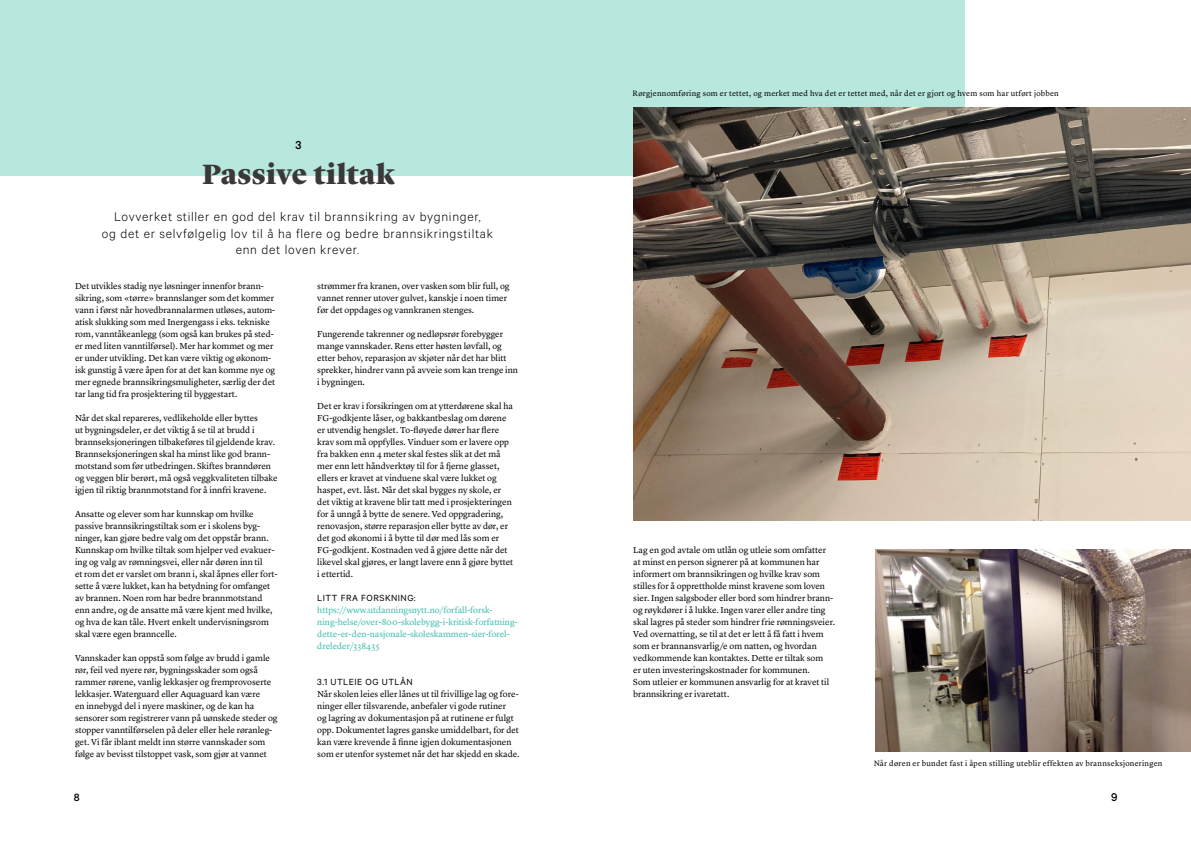
<style>
.page{position:relative;width:1191px;height:842px;background:#fff}
.page>*{position:absolute;margin:0;border:0;box-sizing:border-box;transform-origin:0 0}
.t1{font:900 29px "Lyon Display";letter-spacing:.015em;color:#3b3838}
.t2{font:300 14px/16.8px "Calibre";letter-spacing:.05em;color:#000;text-align:center}
.t3{font:500 13px "Calibre";color:#000}
.t4{font:500 12.7px "Calibre";color:#000}
.t5{font:500 12px "Calibre";color:#000}
.t6{font:10px "Calibre";letter-spacing:.05em;color:#000}
.t7{font:9px/12px "Lyon Text";color:#000}
.t8{font:9px/12px "Lyon Text";color:#3ebdab}
.t9{font:8px "Lyon Text";letter-spacing:.03em;color:#000}
</style>
<div class="page">
<div style="left:0;top:0;width:964px;height:175px;background:#b7e7dd"></div>
<img style="left:633px;top:107px;width:558px;height:414px">
<img style="left:875px;top:549px;width:316px;height:203px">
<h3 class="t3" style="left:296px;top:138px;width:8px">3</h3>
<h1 class="t1" style="left:202px;top:153px;width:194px">Passive tiltak</h1>
<h2 class="t2" style="left:102px;top:207px;width:392px">Lovverket stiller en god del krav til brannsikring av bygninger,<br>og det er selvfølgelig lov til å ha flere og bedre brannsikringstiltak enn det loven krever.</h2>
<p class="t7" style="left:75px;top:279px;width:202px">Det utvikles stadig nye løsninger innenfor brann&shy;sikring, som «tørre» brannslanger som det kommer vann i først når hovedbrannalarmen utløses, autom&shy;atisk slukking som med Inergengass i eks. tekniske rom, vanntåkeanlegg (som også kan brukes på sted&shy;er med liten vanntilførsel). Mer har kommet og mer er under utvikling. Det kan være viktig og økonom&shy;isk gunstig å være åpen for at det kan komme nye og mer egnede brannsikringsmuligheter, særlig der det tar lang tid fra prosjektering til byggestart.</p>
<p class="t7" style="left:75px;top:411px;width:204px">Når det skal repareres, vedlikeholde eller byttes<br>ut bygningsdeler, er det viktig å se til at brudd i brannseksjoneringen tilbakeføres til gjeldende krav.<br>Brannseksjoneringen skal ha minst like god brann&shy;motstand som før utbedringen. Skiftes branndøren og veggen blir berørt, må også veggkvaliteten tilbake igjen til riktig brannmotstand for å innfri kravene.</p>
<p class="t7" style="left:75px;top:507px;width:204px">Ansatte og elever som har kunnskap om hvilke passive brannsikringstiltak som er i skolens byg&shy;ninger, kan gjøre bedre valg om det oppstår brann.<br>Kunnskap om hvilke tiltak som hjelper ved evakuer&shy;ing og valg av rømningsvei, eller når døren inn til<br>et rom det er varslet om brann i, skal åpnes eller fort&shy;sette å være lukket, kan ha betydning for omfanget av brannen. Noen rom har bedre brannmotstand enn andre, og de ansatte må være kjent med hvilke, og hva de kan tåle. Hvert enkelt undervisningsrom skal være egen branncelle.</p>
<p class="t7" style="left:75px;top:651px;width:204px">Vannskader kan oppstå som følge av brudd i gamle rør, feil ved nyere rør, bygningsskader som også rammer rørene, vanlig lekkasjer og fremprovoserte lekkasjer. Waterguard eller Aquaguard kan være<br>en innebygd del i nyere maskiner, og de kan ha sensorer som registrerer vann på uønskede steder og stopper vanntilførselen på deler eller hele røranleg&shy;get. Vi får iblant meldt inn større vannskader som følge av bevisst tilstoppet vask, som gjør at vannet</p>
<p class="t7" style="left:317px;top:279px;width:194px">strømmer fra kranen, over vasken som blir full, og vannet renner utover gulvet, kanskje i noen timer før det oppdages og vannkranen stenges.</p>
<p class="t7" style="left:317px;top:327px;width:202px">Fungerende takrenner og nedløpsrør forebygger mange vannskader. Rens etter høsten løvfall, og etter behov, reparasjon av skjøter når det har blitt sprekker, hindrer vann på avveie som kan trenge inn i bygningen.</p>
<p class="t7" style="left:317px;top:399px;width:197px">Det er krav i forsikringen om at ytterdørene skal ha FG-godkjente låser, og bakkantbeslag om dørene er utvendig hengslet. To-fløyede dører har flere krav som må oppfylles. Vinduer som er lavere opp fra bakken enn 4 meter skal festes slik at det må mer enn lett håndverktøy til for å fjerne glasset, ellers er kravet at vinduene skal være lukket og haspet, evt. låst. Når det skal bygges ny skole, er det viktig at kravene blir tatt med i prosjekteringen for å unngå å bytte de senere. Ved oppgradering, renovasjon, større reparasjon eller bytte av dør, er det god økonomi i å bytte til dør med lås som er FG-godkjent. Kostnaden ved å gjøre dette når det likevel skal gjøres, er langt lavere enn å gjøre byttet i ettertid.</p>
<p class="t6" style="left:317px;top:592px;width:100px">LITT FRA FORSKNING:</p>
<p class="t8" style="left:317px;top:603px;width:202px">https://www.utdanningsnytt.no/forfall-forsk&shy;ning-helse/over-800-skolebygg-i-kritisk-forfatning&shy;dette-er-den-nasjonale-skoleskammen-sier-forel&shy;dreleder/338435</p>
<p class="t6" style="left:317px;top:676px;width:97px">3.1 UTLEIE OG UTLÅN</p>
<p class="t7" style="left:317px;top:687px;width:204px">Når skolen leies eller lånes ut til frivillige lag og fore&shy;ninger eller tilsvarende, anbefaler vi gode rutiner<br>og lagring av dokumentasjon på at rutinene er fulgt opp. Dokumentet lagres ganske umiddelbart, for det kan være krevende å finne igjen dokumentasjonen som er utenfor systemet når det har skjedd en skade.</p>
<p class="t9" style="left:632px;top:87px;width:428px">Rørgjennomføring som er tettet, og merket med hva det er tettet med, når det er gjort og hvem som har utført jobben</p>
<p class="t7" style="left:633px;top:543px;width:203px">Lag en god avtale om utlån og utleie som omfatter at minst en person signerer på at kommunen har informert om brannsikringen og hvilke krav som stilles for å opprettholde minst kravene som loven sier. Ingen salgsboder eller bord som hindrer brann&shy;og røykdører i å lukke. Ingen varer eller andre ting skal lagres på steder som hindrer frie rømningsveier.<br>Ved overnatting, se til at det er lett å få fatt i hvem som er brannansvarlig/e om natten, og hvordan vedkommende kan kontaktes. Dette er tiltak som<br>er uten investeringskostnader for kommunen.<br>Som utleier er kommunen ansvarlig for at kravet til brannsikring er ivaretatt.</p>
<p class="t9" style="left:874px;top:757px;width:290px">Når døren er bundet fast i åpen stilling uteblir effekten av brannseksjoneringen</p>
<h3 class="t5" style="left:74px;top:790px;width:7px">8</h3>
<h3 class="t4" style="left:1111px;top:790px;width:8px">9</h3>
</div>
